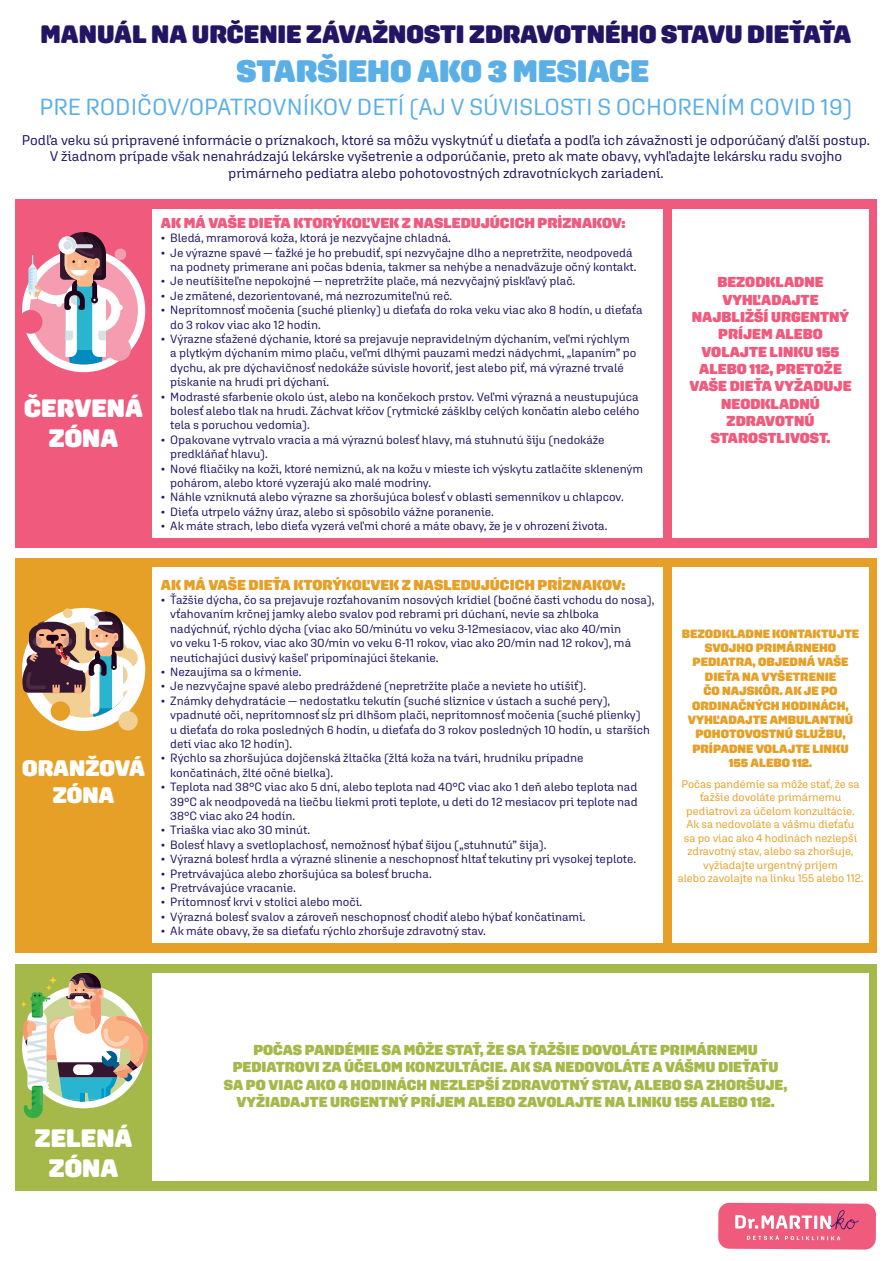
<style>
.page{position:relative;width:892px;height:1261px;background:#fff}
.page>*{position:absolute;margin:0;border:0;box-sizing:border-box;transform-origin:0 0}
.t1{font:900 31.05px "Aglet Sans";color:#5aafe6}
.t2{font:900 25.2px "Aglet Sans";color:#231464}
.t3{font:900 25.2px/30.3px "Aglet Sans";color:#fff;text-align:center}
.t4{font:23.25px "Aglet Sans";color:#5aafe6}
.t5{font:900 22.5px/27px "Aglet Sans";color:#fff;text-align:center}
.t6{font:900 14.4px/17.4px "Aglet Sans";color:#a5b94b;text-align:center}
.t7{font:900 14.4px/17.4px "Aglet Sans";color:#f05a7d;text-align:center}
.t8{font:900 14.4px "Aglet Sans";color:#e6a028}
.t9{font:14.1px/17px "Aglet Sans";color:#231464;text-align:center}
.t10{font:12px "Aglet Sans";color:#231464}
.t11{font:900 12px/14.4px "Aglet Sans";color:#e6a028;text-align:center}
.t12{font:11.25px/13.5px "Aglet Sans";color:#e6a028;text-align:center}
.s1{color:#fff}
</style>
<div class="page">
<div style="left:15px;top:199px;width:861px;height:348px;background:#f05a7d"></div>
<div style="left:152px;top:209px;width:510px;height:328px;background:#fff"></div>
<div style="left:672px;top:209px;width:196px;height:328px;background:#fff"></div>
<div style="left:22px;top:249px;width:123px;height:123px;background:#fff;border-radius:50%"></div>
<div style="left:19px;top:310px;width:23px;height:24px;background:#f05b7d;border-radius:50%"></div>
<svg style="left:24px;top:232px;width:115px;height:133px"></svg>
<div style="left:15px;top:558px;width:861px;height:394px;background:#e6a028"></div>
<div style="left:152px;top:568px;width:510px;height:375px;background:#fff"></div>
<div style="left:672px;top:568px;width:196px;height:375px;background:#fff"></div>
<div style="left:22px;top:608px;width:123px;height:123px;background:#fff;border-radius:50%"></div>
<svg style="left:51px;top:701px;width:19px;height:20px"></svg>
<div style="left:118px;top:711px;width:20px;height:19px;background:#f2cf93;border-radius:50%"></div>
<svg style="left:22px;top:608px;width:115px;height:110px"></svg>
<div style="left:15px;top:964px;width:861px;height:226px;background:#a5b94b"></div>
<div style="left:152px;top:973px;width:716px;height:207px;background:#fff"></div>
<svg style="left:21px;top:973px;width:129px;height:145px"></svg>
<svg style="left:718px;top:1203px;width:157px;height:46px"></svg>
<h2 class="t2" style="left:41px;top:19px;width:812px">MANUÁL NA URČENIE ZÁVAŽNOSTI ZDRAVOTNÉHO STAVU DIEŤAŤA</h2>
<h1 class="t1" style="left:236px;top:53px;width:414px">STARŠIEHO AKO 3 MESIACE</h1>
<h3 class="t4" style="left:40px;top:93px;width:814px">PRE RODIČOV/OPATROVNÍKOV DETÍ (AJ V SÚVISLOSTI S OCHORENÍM COVID 19)</h3>
<p class="t9" style="left:22px;top:131px;width:849px">Podľa veku sú pripravené informácie o príznakoch, ktoré sa môžu vyskytnúť u dieťaťa a podľa ich závažnosti je odporúčaný ďalší postup.<br>V žiadnom prípade však nenahrádzajú lekárske vyšetrenie a odporúčanie, preto ak mate obavy, vyhľadajte lekársku radu svojho primárneho pediatra alebo pohotovostných zdravotníckych zariadení.</p>
<p class="t7" style="left:161px;top:214px;width:466px">AK MÁ VAŠE DIEŤA KTORÝKOĽVEK Z NASLEDUJÚCICH PRİZNAKOV:</p>
<p class="t10" style="left:161px;top:231px;width:291px">• Bledá, mramorová koža, ktorá je nezvyčajne chladná.</p>
<p class="t10" style="left:161px;top:245px;width:473px">• Je výrazne spavé — ťažké je ho prebudiť, spí nezvyčajne dlho a nepretržite, neodpovedá</p>
<p class="t10" style="left:161px;top:260px;width:477px"><span class="s1">•</span> na podnety primerane ani počas bdenia, takmer sa nehýbe a nenadväzuje očný kontakt.</p>
<p class="t10" style="left:161px;top:274px;width:416px">• Je neutíšiteľne nepokojné — nepretržite plače, má nezvyčajný piskľavý plač.</p>
<p class="t10" style="left:161px;top:288px;width:293px">• Je zmätené, dezorientované, má nezrozumiteľnú reč.</p>
<p class="t10" style="left:161px;top:303px;width:483px">• Neprítomnosť močenia (suché plienky) u dieťaťa do roka veku viac ako 8 hodín, u dieťaťa</p>
<p class="t10" style="left:161px;top:317px;width:161px"><span class="s1">•</span> do 3 rokov viac ako 12 hodín.</p>
<p class="t10" style="left:161px;top:332px;width:470px">• Výrazne sťažené dýchanie, ktoré sa prejavuje nepravidelným dýchaním, veľmi rýchlym</p>
<p class="t10" style="left:161px;top:346px;width:476px"><span class="s1">•</span> a plytkým dýchaním mimo plaču, veľmi dlhými pauzami medzi nádychmi, „lapaním” po</p>
<p class="t10" style="left:161px;top:360px;width:464px"><span class="s1">•</span> dychu, ak pre dýchavičnosť nedokáže súvisle hovoriť, jest alebo piť, má výrazné trvalé</p>
<p class="t10" style="left:161px;top:375px;width:170px"><span class="s1">•</span> pískanie na hrudi pri dýchaní.</p>
<p class="t10" style="left:161px;top:389px;width:479px">• Modrasté sfarbenie okolo úst, alebo na končekoch prstov. Veľmi výrazná a neustupujúca</p>
<p class="t10" style="left:161px;top:404px;width:480px"><span class="s1">•</span> bolesť alebo tlak na hrudi. Záchvat kŕčov (rytmické zášklby celých končatín alebo celého</p>
<p class="t10" style="left:161px;top:418px;width:150px"><span class="s1">•</span> tela s poruchou vedomia).</p>
<p class="t10" style="left:161px;top:432px;width:445px">• Opakovane vytrvalo vracia a má výraznú bolesť hlavy, má stuhnutú šiju (nedokáže</p>
<p class="t10" style="left:161px;top:447px;width:108px"><span class="s1">•</span> predkláňať hlavu).</p>
<p class="t10" style="left:161px;top:461px;width:483px">• Nové fliačiky na koži, ktoré nemiznú, ak na kožu v mieste ich výskytu zatlačíte skleneným</p>
<p class="t10" style="left:161px;top:476px;width:271px"><span class="s1">•</span> pohárom, alebo ktoré vyzerajú ako malé modriny.</p>
<p class="t10" style="left:161px;top:490px;width:464px">• Náhle vzniknutá alebo výrazne sa zhoršujúca bolesť v oblasti semenníkov u chlapcov.</p>
<p class="t10" style="left:161px;top:504px;width:334px">• Dieťa utrpelo vážny úraz, alebo si spôsobilo vážne poranenie.</p>
<p class="t10" style="left:161px;top:519px;width:448px">• Ak máte strach, lebo dieťa vyzerá veľmi choré a máte obavy, že je v ohrození života.</p>
<p class="t7" style="left:689px;top:274px;width:163px">BEZODKLADNE<br>VYHĽADAJTE<br>NAJBLIŽŠÍ URGENTNÝ<br>PRÍJEM ALEBO<br>VOLAJTE LINKU 155<br>ALEBO 112, PRETOŽE<br>VAŠE DIEŤA VYŽADUJE<br>NEODKLADNÚ<br>ZDRAVOTNÚ<br>STAROSTLIVOST.</p>
<h2 class="t3" style="left:24px;top:392px;width:120px">ČERVENÁ<br>ZÓNA</h2>
<h3 class="t5" style="left:22px;top:754px;width:124px">ORANŽOVÁ<br>ZÓNA</h3>
<p class="t8" style="left:161px;top:576px;width:466px">AK MÁ VAŠE DIEŤA KTORÝKOĽVEK Z NASLEDUJÚCICH PRİZNAKOV:</p>
<p class="t10" style="left:161px;top:593px;width:495px">• Ťažšie dýcha, čo sa prejavuje rozťahovaním nosových krídiel (bočné časti vchodu do nosa),</p>
<p class="t10" style="left:161px;top:607px;width:439px"><span class="s1">•</span> vťahovaním krčnej jamky alebo svalov pod rebrami pri dúchaní, nevie sa zhlboka</p>
<p class="t10" style="left:161px;top:621px;width:461px"><span class="s1">•</span> nadýchnúť, rýchlo dýcha (viac ako 50/minútu vo veku 3-12mesiacov, viac ako 40/min</p>
<p class="t10" style="left:161px;top:636px;width:471px"><span class="s1">•</span> vo veku 1-5 rokov, viac ako 30/min vo veku 6-11 rokov, viac ako 20/min nad 12 rokov), má</p>
<p class="t10" style="left:161px;top:650px;width:279px"><span class="s1">•</span> neutíchajúci dusivý kašeľ pripomínajúci štekanie.</p>
<p class="t10" style="left:161px;top:665px;width:142px">• Nezaujíma sa o kŕmenie.</p>
<p class="t10" style="left:161px;top:679px;width:426px">• Je nezvyčajne spavé alebo predráždené (nepretržite plače a neviete ho utíšiť).</p>
<p class="t10" style="left:161px;top:693px;width:450px">• Známky dehydratácie — nedostatku tekutín (suché sliznice v ústach a suché pery),</p>
<p class="t10" style="left:161px;top:708px;width:481px"><span class="s1">•</span> vpadnuté oči, neprítomnosť sĺz pri dlhšom plači, neprítomnosť močenia (suché plienky)</p>
<p class="t10" style="left:161px;top:722px;width:490px"><span class="s1">•</span> u dieťaťa do roka posledných 6 hodín, u dieťaťa do 3 rokov posledných 10 hodín, u starších</p>
<p class="t10" style="left:161px;top:737px;width:133px"><span class="s1">•</span> detí viac ako 12 hodín).</p>
<p class="t10" style="left:161px;top:751px;width:424px">• Rýchlo sa zhoršujúca dojčenská žltačka (žltá koža na tvári, hrudníku prípadne</p>
<p class="t10" style="left:161px;top:765px;width:174px"><span class="s1">•</span> končatinách, žlté očné bielka).</p>
<p class="t10" style="left:161px;top:780px;width:478px">• Teplota nad 38°C viac ako 5 dní, alebo teplota nad 40°C viac ako 1 deň alebo teplota nad</p>
<p class="t10" style="left:161px;top:794px;width:478px"><span class="s1">•</span> 39°C ak neodpovedá na liečbu liekmi proti teplote, u deti do 12 mesiacov pri teplote nad</p>
<p class="t10" style="left:161px;top:809px;width:136px"><span class="s1">•</span> 38°C viac ako 24 hodín.</p>
<p class="t10" style="left:161px;top:823px;width:151px">• Triaška viac ako 30 minút.</p>
<p class="t10" style="left:161px;top:837px;width:387px">• Bolesť hlavy a svetloplachosť, nemožnosť hýbať šijou („stuhnutú” šija).</p>
<p class="t10" style="left:161px;top:852px;width:476px">• Výrazná bolesť hrdla a výrazné slinenie a neschopnosť hltať tekutiny pri vysokej teplote.</p>
<p class="t10" style="left:161px;top:866px;width:272px">• Pretrvávajúca alebo zhoršujúca sa bolesť brucha.</p>
<p class="t10" style="left:161px;top:881px;width:136px">• Pretrvávajúce vracanie.</p>
<p class="t10" style="left:161px;top:895px;width:203px">• Prítomnosť krvi v stolici alebo moči.</p>
<p class="t10" style="left:161px;top:909px;width:426px">• Výrazná bolesť svalov a zároveň neschopnosť chodiť alebo hýbať končatinami.</p>
<p class="t10" style="left:161px;top:924px;width:326px">• Ak máte obavy, že sa dieťaťu rýchlo zhoršuje zdravotný stav.</p>
<p class="t11" style="left:681px;top:626px;width:179px">BEZODKLADNE KONTAKTUJTE<br>SVOJHO PRIMÁRNEHO<br>PEDIATRA, OBJEDNÁ VAŠE<br>DIEŤA NA VYŠETRENIE<br>ČO NAJSKÔR. AK JE PO<br>ORDINAČNÝCH HODINÁCH,<br>VYHĽADAJTE AMBULANTNÚ<br>POHOTOVOSTNÚ SLUŽBU,<br>PRÍPADNE VOLAJTE LINKU<br>155 ALEBO 112.</p>
<p class="t12" style="left:677px;top:777px;width:187px">Počas pandémie sa môže stať, že sa ťažšie dovoláte primárnemu pediatrovi za účelom konzultácie.<br>Ak sa nedovoláte a vášmu dieťaťu<br>sa po viac ako 4 hodinách nezlepší zdravotný stav, alebo sa zhoršuje, vyžiadajte urgentný príjem<br>alebo zavolajte na linku 155 alebo 112.</p>
<h2 class="t3" style="left:35px;top:1122px;width:99px">ZELENÁ<br>ZÓNA</h2>
<p class="t6" style="left:224px;top:1041px;width:565px">POČAS PANDÉMIE SA MÔŽE STAŤ, ŽE SA ŤAŽŠIE DOVOLÁTE PRIMÁRNEMU PEDIATROVI ZA ÚČELOM KONZULTÁCIE. AK SA NEDOVOLÁTE A VÁŠMU DIEŤAŤU SA PO VIAC AKO 4 HODINÁCH NEZLEPŠÍ ZDRAVOTNÝ STAV, ALEBO SA ZHORŠUJE, VYŽIADAJTE URGENTNÝ PRÍJEM ALEBO ZAVOLAJTE NA LINKU 155 ALEBO 112.</p>
</div>
